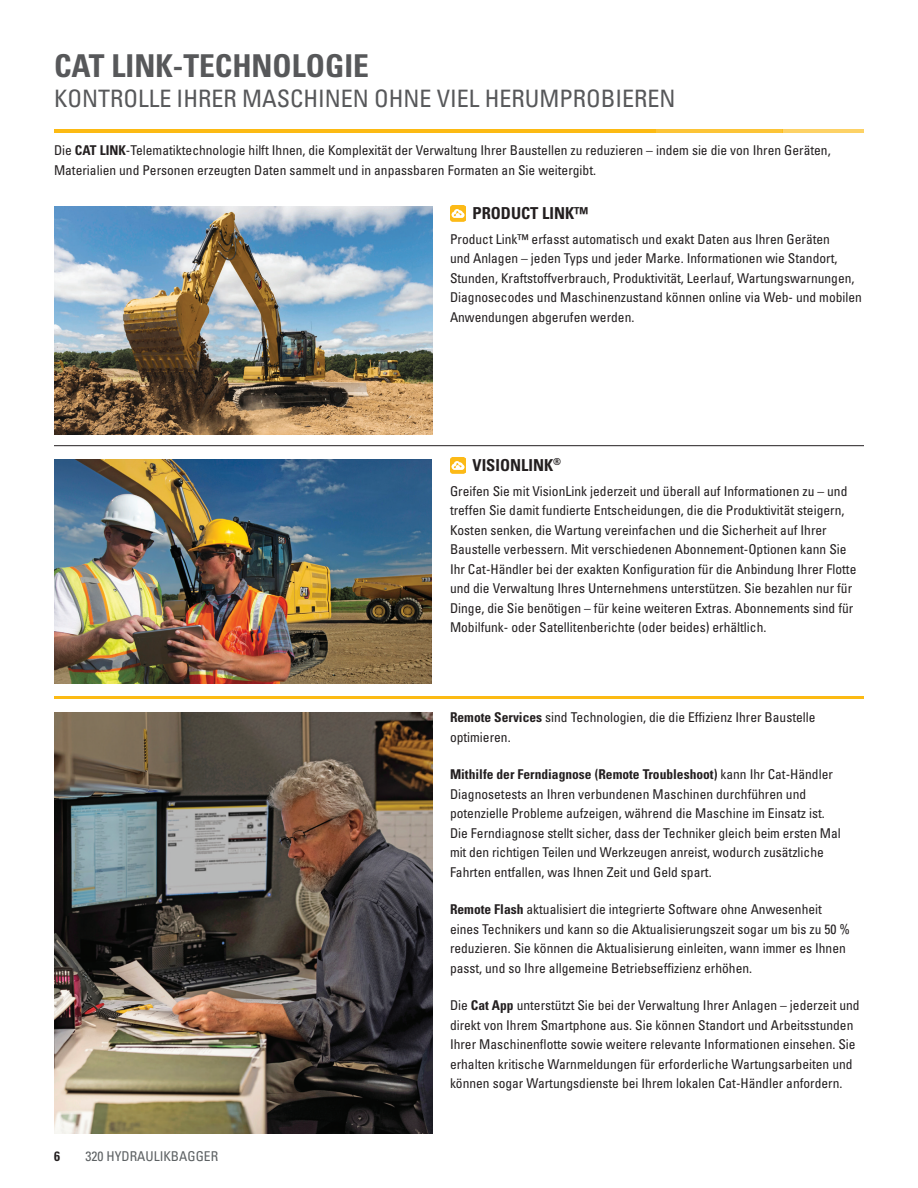
<style>
.page{position:relative;width:918px;height:1188px;background:#fff}
.page>*{position:absolute;margin:0;border:0;box-sizing:border-box;transform-origin:0 0}
.t1{font:700 condensed 31.5px "Univers LT Std";color:#57585a}
.t2{font:condensed 24px "Univers LT Std";color:#57585a}
.t3{font:700 condensed 16.5px "Univers LT Std";color:#231f20}
.t4{font:condensed 13.5px/19.5px "Univers LT Std";color:#231f20}
.t5{font:condensed 13.5px "Univers LT Std";color:#5d6163}
.t6{font:700 condensed 13.5px "Univers LT Std";color:#231f20}
.s1{font-weight:700}
</style>
<div class="page">
<img style="left:54px;top:207px;width:379px;height:228px">
<img style="left:450px;top:206px;width:16px;height:16px">
<img style="left:450px;top:458px;width:16px;height:16px">
<img style="left:54px;top:459px;width:378px;height:225px">
<img style="left:54px;top:712px;width:379px;height:422px">
<hr style="left:54px;top:445px;width:810px;height:1px;background:#231f20">
<hr style="left:54px;top:129px;width:601px;height:4px;background:#fcba13">
<hr style="left:654px;top:129px;width:128px;height:4px;background:#fcc437">
<hr style="left:782px;top:129px;width:82px;height:4px;background:#fdd266">
<hr style="left:54px;top:696px;width:810px;height:3px;background:#fcba13">
<h1 class="t1" style="left:54px;top:46px;width:316px">CAT LINK-TECHNOLOGIE</h1>
<h2 class="t2" style="left:54px;top:83px;width:623px">KONTROLLE IHRER MASCHINEN OHNE VIEL HERUMPROBIEREN</h2>
<p class="t4" style="left:54px;top:141px;width:778px">Die <span class="s1">CAT LINK</span>-Telematiktechnologie hilft Ihnen, die Komplexität der Verwaltung Ihrer Baustellen zu reduzieren – indem sie die von Ihren Geräten,<br>Materialien und Personen erzeugten Daten sammelt und in anpassbaren Formaten an Sie weitergibt.</p>
<p class="t3" style="left:472px;top:203px;width:117px">PRODUCT LINK™</p>
<p class="t4" style="left:450px;top:229px;width:414px">Product Link™ erfasst automatisch und exakt Daten aus Ihren Geräten<br>und Anlagen – jeden Typs und jeder Marke. Informationen wie Standort, Stunden, Kraftstoffverbrauch, Produktivität, Leerlauf, Wartungswarnungen, Diagnosecodes und Maschinenzustand können online via Web- und mobilen Anwendungen abgerufen werden.</p>
<p class="t3" style="left:472px;top:455px;width:90px">VISIONLINK<sup>®</sup></p>
<p class="t4" style="left:450px;top:481px;width:408px">Greifen Sie mit VisionLink jederzeit und überall auf Informationen zu – und treffen Sie damit fundierte Entscheidungen, die die Produktivität steigern, Kosten senken, die Wartung vereinfachen und die Sicherheit auf Ihrer Baustelle verbessern. Mit verschiedenen Abonnement-Optionen kann Sie Ihr Cat-Händler bei der exakten Konfiguration für die Anbindung Ihrer Flotte und die Verwaltung Ihres Unternehmens unterstützen. Sie bezahlen nur für Dinge, die Sie benötigen – für keine weiteren Extras. Abonnements sind für Mobilfunk- oder Satellitenberichte (oder beides) erhältlich.</p>
<p class="t6" style="left:54px;top:1148px;width:7px">6</p>
<p class="t5" style="left:86px;top:1147px;width:134px">320 HYDRAULIKBAGGER</p>
<p class="t4" style="left:450px;top:708px;width:367px"><span class="s1">Remote Services</span> sind Technologien, die die Effizienz Ihrer Baustelle optimieren.</p>
<p class="t4" style="left:450px;top:765px;width:392px"><span class="s1">Mithilfe der Ferndiagnose (Remote Troubleshoot)</span> kann Ihr Cat-Händler Diagnosetests an Ihren verbundenen Maschinen durchführen und potenzielle Probleme aufzeigen, während die Maschine im Einsatz ist.<br>Die Ferndiagnose stellt sicher, dass der Techniker gleich beim ersten Mal mit den richtigen Teilen und Werkzeugen anreist, wodurch zusätzliche Fahrten entfallen, was Ihnen Zeit und Geld spart.</p>
<p class="t4" style="left:450px;top:900px;width:402px"><span class="s1">Remote Flash</span> aktualisiert die integrierte Software ohne Anwesenheit eines Technikers und kann so die Aktualisierungszeit sogar um bis zu 50 % reduzieren. Sie können die Aktualisierung einleiten, wann immer es Ihnen passt, und so Ihre allgemeine Betriebseffizienz erhöhen.</p>
<p class="t4" style="left:450px;top:995px;width:411px">Die <span class="s1">Cat App</span> unterstützt Sie bei der Verwaltung Ihrer Anlagen – jederzeit und direkt von Ihrem Smartphone aus. Sie können Standort und Arbeitsstunden Ihrer Maschinenflotte sowie weitere relevante Informationen einsehen. Sie erhalten kritische Warnmeldungen für erforderliche Wartungsarbeiten und können sogar Wartungsdienste bei Ihrem lokalen Cat-Händler anfordern.</p>
</div>
